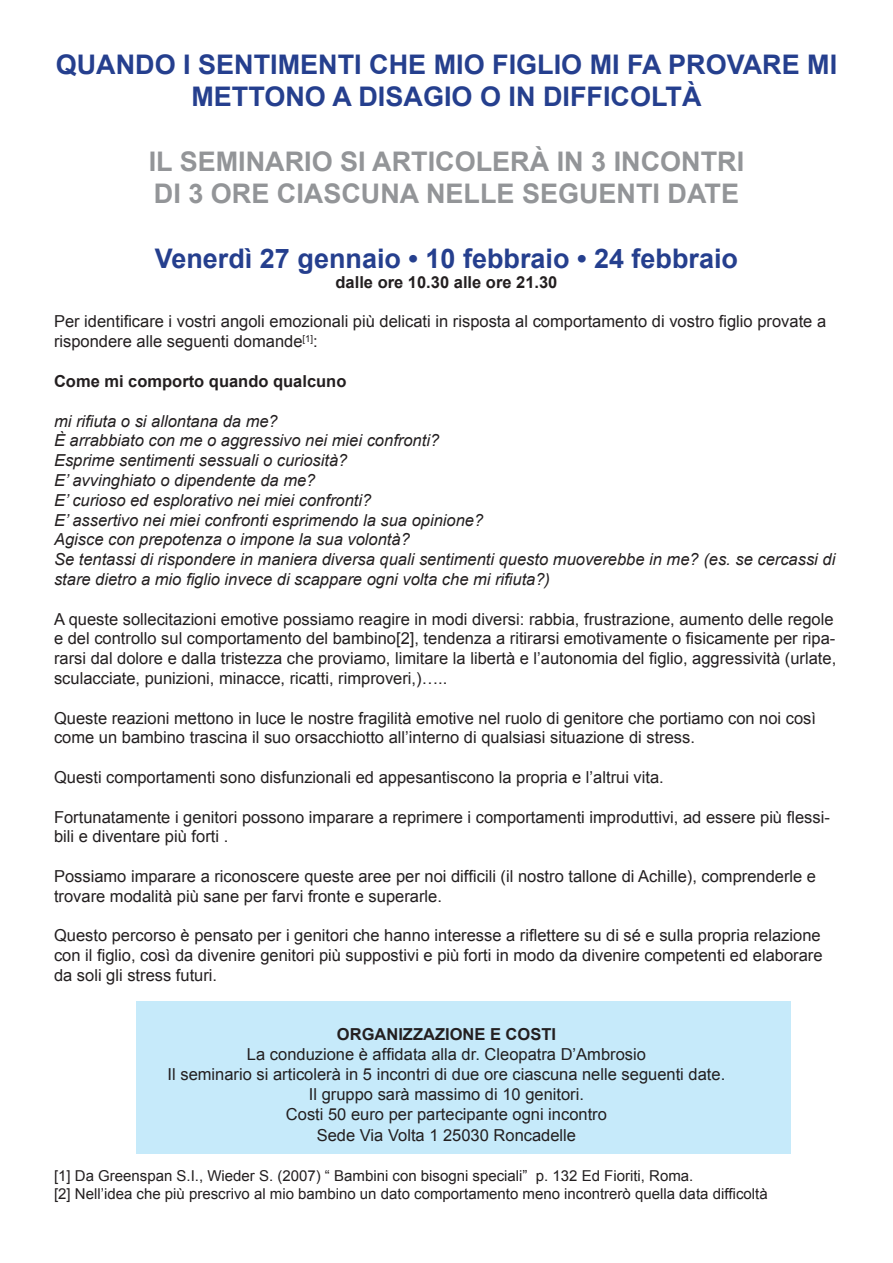
<style>
.page{position:relative;width:893px;height:1263px;background:#fff}
.page>*{position:absolute;margin:0;border:0;box-sizing:border-box;transform-origin:0 0}
.t1{font:700 27px/32.4px "Arial";color:#253f8e;text-align:center}
.t2{font:700 27px/32.4px "Arial";color:#939598}
.t3{font:16.5px/19.8px "Arial";color:#231f20}
.t4{font:italic 16.5px/19.8px "Arial";color:#231f20}
.t5{font:700 16.5px "Arial";color:#231f20}
.t6{font:15px/18px "Arial";color:#231f20}
</style>
<div class="page">
<div style="left:136px;top:1001px;width:655px;height:152px;background:#c6eafa"></div>
<h1 class="t1" style="left:56px;top:49px;width:783px">QUANDO I SENTIMENTI CHE MIO FIGLIO MI FA PROVARE MI<br>METTONO A DISAGIO O IN DIFFICOLTÀ</h1>
<h1 class="t2" style="left:149px;top:146px;width:597px">IL SEMINARIO SI ARTICOLERÀ IN 3 INCONTRI<br>DI 3 ORE CIASCUNA NELLE SEGUENTI DATE</h1>
<h1 class="t1" style="left:155px;top:243px;width:585px">Venerdì 27 gennaio • 10 febbraio • 24 febbraio</h1>
<p class="t5" style="left:335px;top:271px;width:223px">dalle ore 10.30 alle ore 21.30</p>
<p class="t3" style="left:54px;top:312px;width:774px">Per identificare i vostri angoli emozionali più delicati in risposta al comportamento di vostro figlio provate a rispondere alle seguenti domande<sup>[1]</sup>:</p>
<p class="t5" style="left:54px;top:370px;width:294px">Come mi comporto quando qualcuno</p>
<p class="t4" style="left:54px;top:411px;width:783px">mi rifiuta o si allontana da me?<br>È arrabbiato con me o aggressivo nei miei confronti?<br>Esprime sentimenti sessuali o curiosità?<br>E’ avvinghiato o dipendente da me?<br>E’ curioso ed esplorativo nei miei confronti?<br>E’ assertivo nei miei confronti esprimendo la sua opinione?<br>Agisce con prepotenza o impone la sua volontà?<br>Se tentassi di rispondere in maniera diversa quali sentimenti questo muoverebbe in me? (es. se cercassi di stare dietro a mio figlio invece di scappare ogni volta che mi rifiuta?)</p>
<p class="t3" style="left:54px;top:609px;width:784px">A queste sollecitazioni emotive possiamo reagire in modi diversi: rabbia, frustrazione, aumento delle regole e del controllo sul comportamento del bambino[2], tendenza a ritirarsi emotivamente o fisicamente per ripa&shy;rarsi dal dolore e dalla tristezza che proviamo, limitare la libertà e l’autonomia del figlio, aggressività (urlate, sculacciate, punizioni, minacce, ricatti, rimproveri,)…..</p>
<p class="t3" style="left:54px;top:708px;width:764px">Queste reazioni mettono in luce le nostre fragilità emotive nel ruolo di genitore che portiamo con noi così come un bambino trascina il suo orsacchiotto all’interno di qualsiasi situazione di stress.</p>
<p class="t3" style="left:54px;top:767px;width:611px">Questi comportamenti sono disfunzionali ed appesantiscono la propria e l’altrui vita.</p>
<p class="t3" style="left:54px;top:807px;width:777px">Fortunatamente i genitori possono imparare a reprimere i comportamenti improduttivi, ad essere più flessi&shy;bili e diventare più forti .</p>
<p class="t3" style="left:54px;top:866px;width:764px">Possiamo imparare a riconoscere queste aree per noi difficili (il nostro tallone di Achille), comprenderle e trovare modalità più sane per farvi fronte e superarle.</p>
<p class="t3" style="left:54px;top:926px;width:770px;text-align:justify">Questo percorso è pensato per i genitori che hanno interesse a riflettere su di sé e sulla propria relazione con il figlio, così da divenire genitori più suppostivi e più forti in modo da divenire competenti ed elaborare da soli gli stress futuri.</p>
<p class="t5" style="left:337px;top:1024px;width:221px">ORGANIZZAZIONE E COSTI</p>
<p class="t3" style="left:168px;top:1045px;width:559px;text-align:center">La conduzione è affidata alla dr. Cleopatra D’Ambrosio<br>Il seminario si articolerà in 5 incontri di due ore ciascuna nelle seguenti date.<br>Il gruppo sarà massimo di 10 genitori.<br>Costi 50 euro per partecipante ogni incontro</p>
<p class="t3" style="left:317px;top:1126px;width:261px">Sede Via Volta 1 25030 Roncadelle</p>
<p class="t6" style="left:54px;top:1167px;width:715px">[1] Da Greenspan S.I., Wieder S. (2007) “ Bambini con bisogni speciali” p. 132 Ed Fioriti, Roma.<br>[2] Nell’idea che più prescrivo al mio bambino un dato comportamento meno incontrerò quella data difficoltà</p>
</div>
